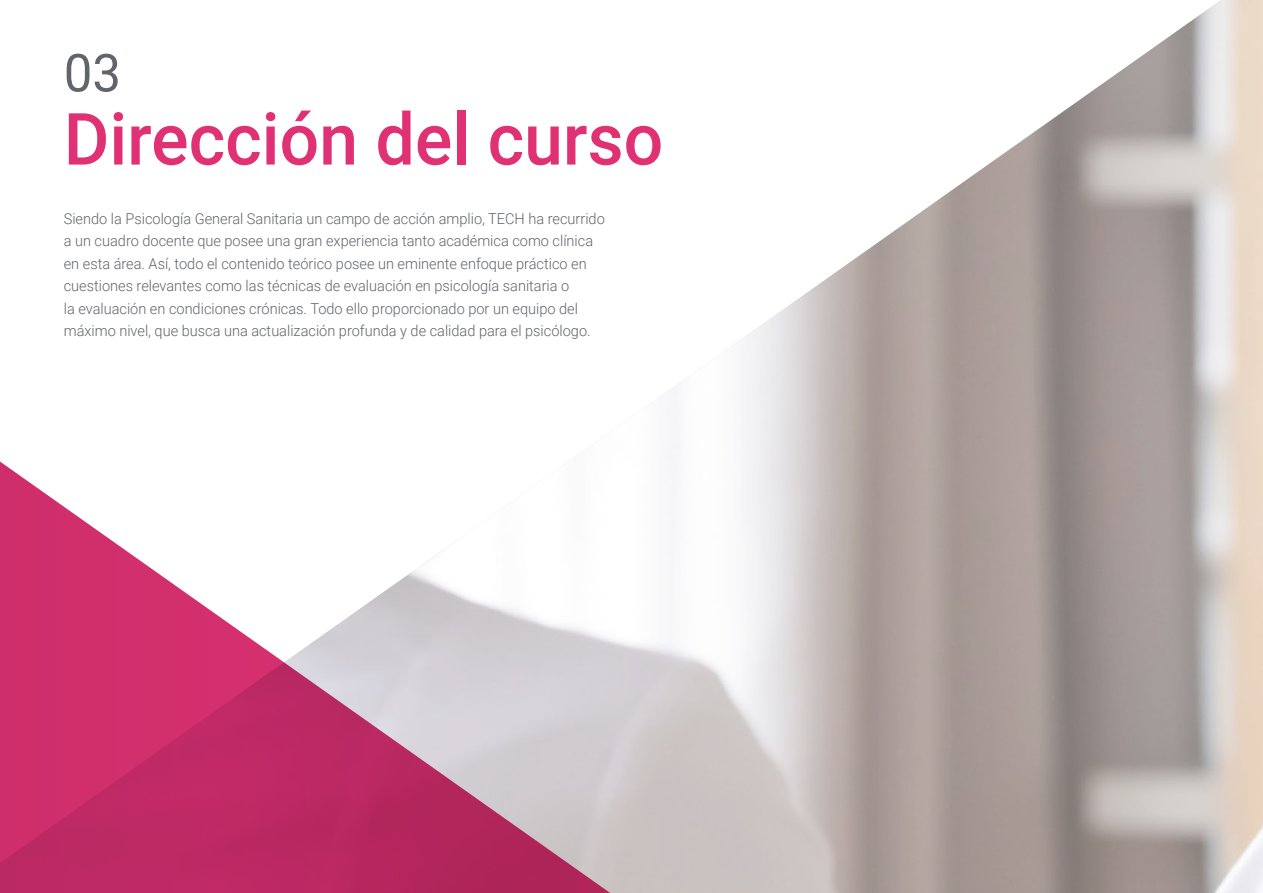
<style>
.page{position:relative;width:1263px;height:893px;background:#fff}
.page>*{position:absolute;margin:0;border:0;box-sizing:border-box;transform-origin:0 0}
.t1{font:500 72px "Roboto";color:#df3174}
.t2{font:52.5px "Roboto";color:#61646a}
.t3{font:300 15px/22.5px "Roboto";color:#61646a}
</style>
<div class="page">
<svg style="left:0;top:446px;width:640px;height:447px"></svg>
<h2 class="t2" style="left:64px;top:36px;width:59px">03</h2>
<h1 class="t1" style="left:64px;top:89px;width:601px">Dirección del curso</h1>
<p class="t3" style="left:64px;top:207px;width:542px">Siendo la Psicología General Sanitaria un campo de acción amplio, TECH ha recurrido a un cuadro docente que posee una gran experiencia tanto académica como clínica en esta área. Así, todo el contenido teórico posee un eminente enfoque práctico en cuestiones relevantes como las técnicas de evaluación en psicología sanitaria o<br>la evaluación en condiciones crónicas. Todo ello proporcionado por un equipo del máximo nivel, que busca una actualización profunda y de calidad para el psicólogo.</p>
</div>
